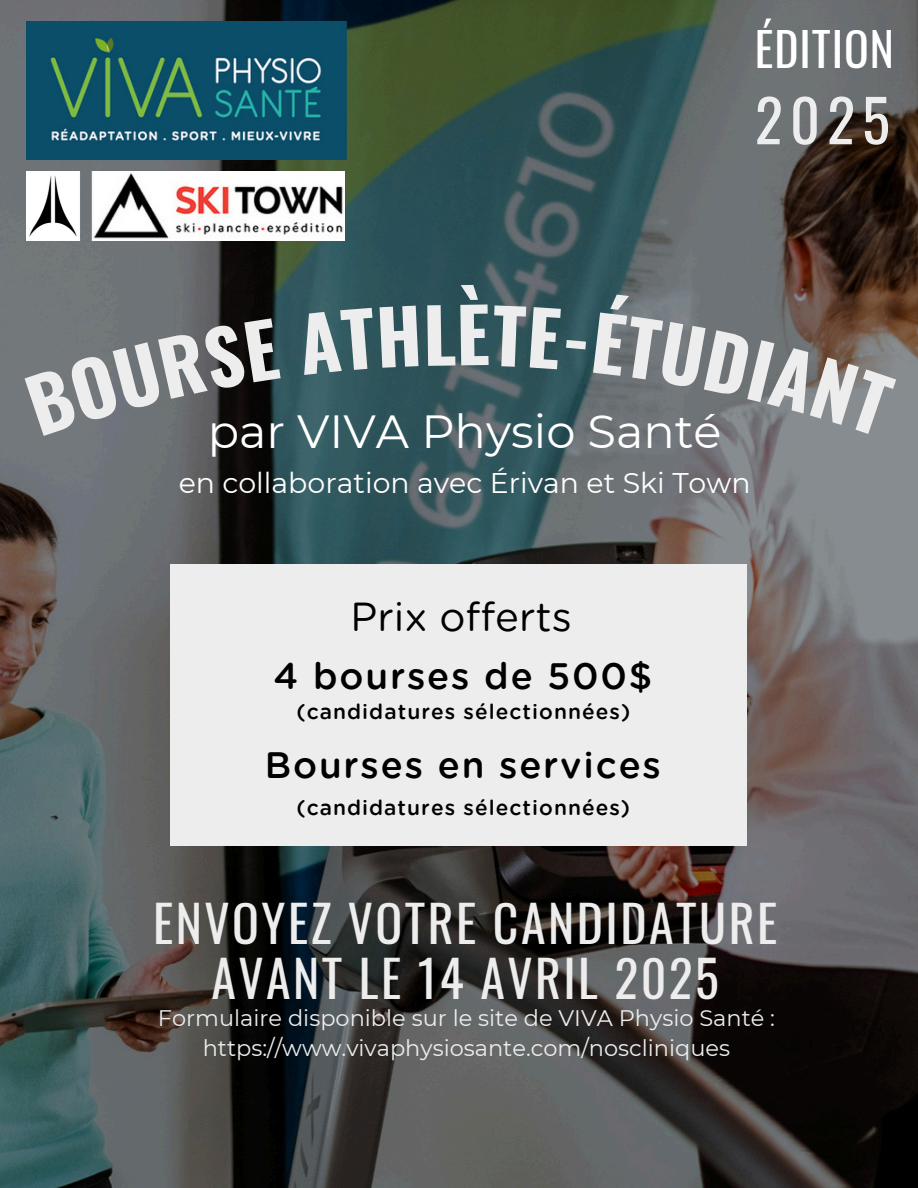
<style>
.page{position:relative;width:918px;height:1188px;background:#fff}
.page>*{position:absolute;margin:0;border:0;box-sizing:border-box;transform-origin:0 0}
.t1{font:58.5px "Oswald";color:#ededed}
.t2{font:49.8px/55.2px "Oswald";letter-spacing:.05em;color:#ededed;text-align:center}
.t3{font:46.35px "Montserrat";color:#fff}
.t4{font:45.9px "Oswald";letter-spacing:.02em;color:#fff}
.t5{font:40.35px "Gotham Rounded";color:#000}
.t6{font:500 36.6px "Gotham Rounded";letter-spacing:.05em;color:#000}
.t7{font:28.35px "Montserrat";color:#fff}
.t8{font:22.5px/30.3px "Montserrat";color:#ededed;text-align:center}
.t9{font:500 21px "Gotham Rounded";letter-spacing:.05em;color:#000}
</style>
<div class="page">
<img style="left:0;top:0;width:918px;height:1188px">
<img style="left:26px;top:21px;width:321px;height:139px">
<div style="left:170px;top:564px;width:576px;height:282px;background:#ededed"></div>
<img style="left:26px;top:171px;width:319px;height:70px">
<svg style="left:24px;top:317px;width:257px;height:119px;background:#575b5e"></svg>
<svg style="left:298px;top:305px;width:120px;height:70px;background:#31585f"></svg>
<svg style="left:427px;top:283px;width:159px;height:86px;background:#32545b"></svg>
<svg style="left:593px;top:292px;width:303px;height:145px;background:#717172"></svg>
<p class="t4" style="left:755px;top:13px;width:141px">ÉDITION</p>
<p class="t1" style="left:755px;top:74px;width:137px">2025</p>
<p class="t3" style="left:208px;top:403px;width:515px">par VIVA Physio Santé</p>
<p class="t7" style="left:179px;top:466px;width:573px">en collaboration avec Érivan et Ski Town</p>
<p class="t5" style="left:350px;top:599px;width:223px">Prix offerts</p>
<p class="t6" style="left:274px;top:659px;width:380px">4 bourses de 500$</p>
<p class="t9" style="left:297px;top:702px;width:335px">(candidatures sélectionnées)</p>
<p class="t6" style="left:265px;top:748px;width:398px">Bourses en services</p>
<h2 class="t9" style="left:296px;top:798px;width:335px">(candidatures sélectionnées)</h2>
<h1 class="t2" style="left:153px;top:893px;width:626px">ENVOYEZ VOTRE CANDIDATURE<br>AVANT LE 14 AVRIL 2025</h1>
<p class="t8" style="left:158px;top:1002px;width:619px">Formulaire disponible sur le site de VIVA Physio Santé : https://www.vivaphysiosante.com/noscliniques</p>
</div>
